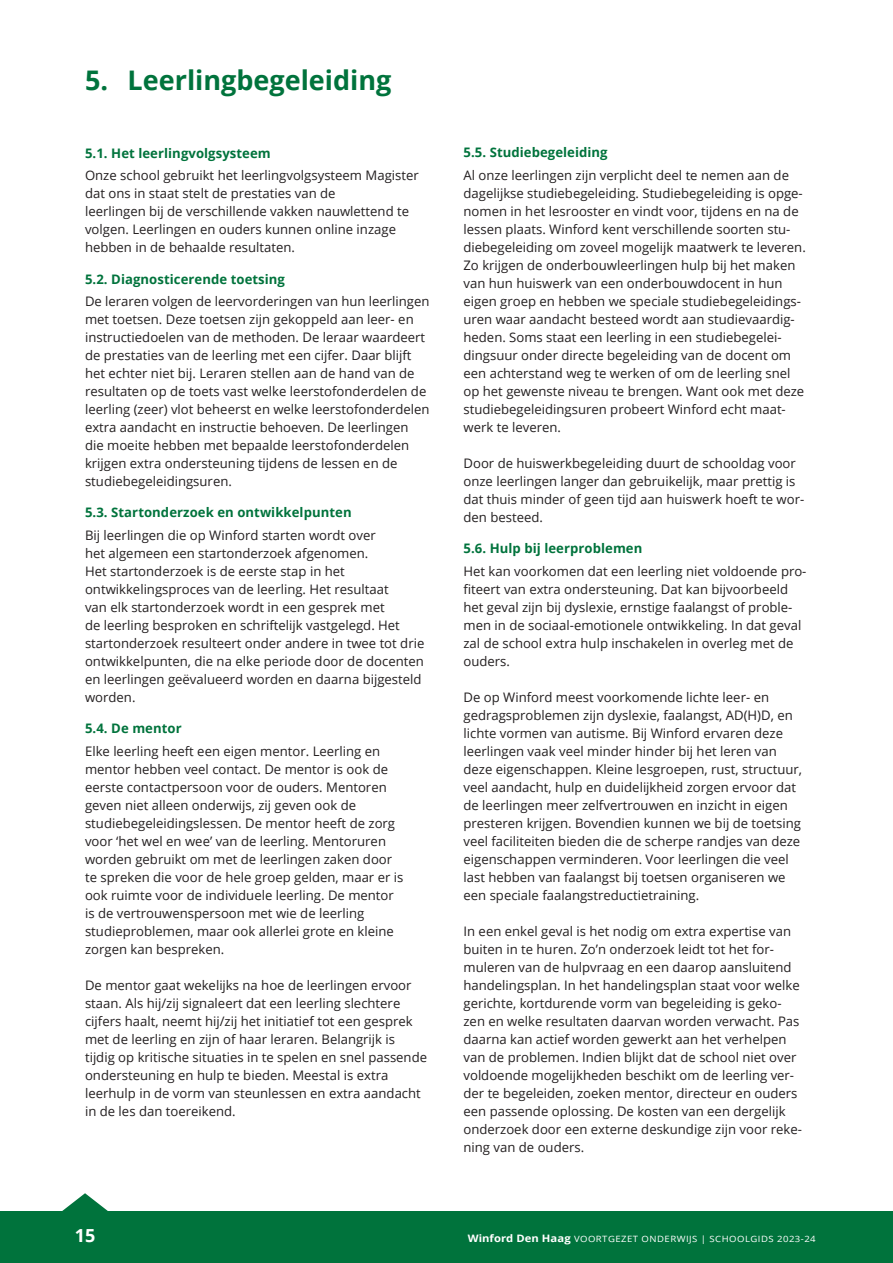
<style>
.page{position:relative;width:893px;height:1263px;background:#fff}
.page>*{position:absolute;margin:0;border:0;box-sizing:border-box;transform-origin:0 0}
.t1{font:700 27px "Open Sans";color:#00733c}
.t2{font:700 18px "Open Sans";color:#fff}
.t3{font:13.2px/18px "Open Sans";color:#231f20}
.t4{font:700 13.2px "Open Sans";letter-spacing:.005em;color:#00733c}
.t5{font:8.7px "Open Sans";letter-spacing:.05em;color:#fff;scale:1.1 1}
.s1{font-weight:700;font-size:10.2px}
</style>
<div class="page">
<div style="left:0;top:1212px;width:893px;height:51px;background:#00733c"></div>
<svg style="left:61px;top:1193px;width:48px;height:19px"></svg>
<h1 class="t1" style="left:85px;top:61px;width:308px">5. Leerlingbegeleiding</h1>
<p class="t4" style="left:85px;top:143px;width:187px">5.1. Het leerlingvolgsysteem</p>
<p class="t3" style="left:85px;top:166px;width:335px">Onze school gebruikt het leerlingvolgsysteem Magister dat ons in staat stelt de prestaties van de<br>leerlingen bij de verschillende vakken nauwlettend te volgen. Leerlingen en ouders kunnen online inzage hebben in de behaalde resultaten.</p>
<p class="t4" style="left:85px;top:269px;width:201px">5.2. Diagnosticerende toetsing</p>
<p class="t3" style="left:85px;top:292px;width:346px">De leraren volgen de leervorderingen van hun leerlingen met toetsen. Deze toetsen zijn gekoppeld aan leer- en instructiedoelen van de methoden. De leraar waardeert de prestaties van de leerling met een cijfer. Daar blijft het echter niet bij. Leraren stellen aan de hand van de resultaten op de toets vast welke leerstofonderdelen de leerling (zeer) vlot beheerst en welke leerstofonderdelen extra aandacht en instructie behoeven. De leerlingen die moeite hebben met bepaalde leerstofonderdelen krijgen extra ondersteuning tijdens de lessen en de studiebegeleidingsuren.</p>
<p class="t4" style="left:85px;top:503px;width:268px">5.3. Startonderzoek en ontwikkelpunten</p>
<p class="t3" style="left:85px;top:526px;width:341px">Bij leerlingen die op Winford starten wordt over<br>het algemeen een startonderzoek afgenomen.<br>Het startonderzoek is de eerste stap in het ontwikkelingsproces van de leerling. Het resultaat<br>van elk startonderzoek wordt in een gesprek met<br>de leerling besproken en schriftelijk vastgelegd. Het startonderzoek resulteert onder andere in twee tot drie ontwikkelpunten, die na elke periode door de docenten en leerlingen geëvalueerd worden en daarna bijgesteld worden.</p>
<p class="t4" style="left:85px;top:719px;width:98px">5.4. De mentor</p>
<p class="t3" style="left:85px;top:742px;width:320px">Elke leerling heeft een eigen mentor. Leerling en mentor hebben veel contact. De mentor is ook de eerste contactpersoon voor de ouders. Mentoren geven niet alleen onderwijs, zij geven ook de studiebegeleidingslessen. De mentor heeft de zorg voor ‘het wel en wee’ van de leerling. Mentoruren worden gebruikt om met de leerlingen zaken door te spreken die voor de hele groep gelden, maar er is ook ruimte voor de individuele leerling. De mentor is de vertrouwenspersoon met wie de leerling studieproblemen, maar ook allerlei grote en kleine zorgen kan bespreken.</p>
<p class="t3" style="left:85px;top:976px;width:344px">De mentor gaat wekelijks na hoe de leerlingen ervoor staan. Als hij/zij signaleert dat een leerling slechtere cijfers haalt, neemt hij/zij het initiatief tot een gesprek met de leerling en zijn of haar leraren. Belangrijk is tijdig op kritische situaties in te spelen en snel passende ondersteuning en hulp te bieden. Meestal is extra leerhulp in de vorm van steunlessen en extra aandacht in de les dan toereikend.</p>
<p class="t4" style="left:463px;top:143px;width:146px">5.5. Studiebegeleiding</p>
<p class="t3" style="left:463px;top:166px;width:344px">Al onze leerlingen zijn verplicht deel te nemen aan de dagelijkse studiebegeleiding. Studiebegeleiding is opge&shy;nomen in het lesrooster en vindt voor, tijdens en na de lessen plaats. Winford kent verschillende soorten stu&shy;diebegeleiding om zoveel mogelijk maatwerk te leveren.<br>Zo krijgen de onderbouwleerlingen hulp bij het maken van hun huiswerk van een onderbouwdocent in hun eigen groep en hebben we speciale studiebegeleidings&shy;uren waar aandacht besteed wordt aan studievaardig&shy;heden. Soms staat een leerling in een studiebegelei&shy;dingsuur onder directe begeleiding van de docent om een achterstand weg te werken of om de leerling snel op het gewenste niveau te brengen. Want ook met deze studiebegeleidingsuren probeert Winford echt maat&shy;werk te leveren.</p>
<p class="t3" style="left:463px;top:454px;width:342px">Door de huiswerkbegeleiding duurt de schooldag voor onze leerlingen langer dan gebruikelijk, maar prettig is dat thuis minder of geen tijd aan huiswerk hoeft te wor&shy;den besteed.</p>
<p class="t4" style="left:463px;top:539px;width:180px">5.6. Hulp bij leerproblemen</p>
<p class="t3" style="left:463px;top:562px;width:345px">Het kan voorkomen dat een leerling niet voldoende pro&shy;fiteert van extra ondersteuning. Dat kan bijvoorbeeld het geval zijn bij dyslexie, ernstige faalangst of proble&shy;men in de sociaal-emotionele ontwikkeling. In dat geval zal de school extra hulp inschakelen in overleg met de ouders.</p>
<p class="t3" style="left:463px;top:687px;width:340px">De op Winford meest voorkomende lichte leer- en gedragsproblemen zijn dyslexie, faalangst, AD(H)D, en lichte vormen van autisme. Bij Winford ervaren deze leerlingen vaak veel minder hinder bij het leren van deze eigenschappen. Kleine lesgroepen, rust, structuur, veel aandacht, hulp en duidelijkheid zorgen ervoor dat de leerlingen meer zelfvertrouwen en inzicht in eigen presteren krijgen. Bovendien kunnen we bij de toetsing veel faciliteiten bieden die de scherpe randjes van deze eigenschappen verminderen. Voor leerlingen die veel last hebben van faalangst bij toetsen organiseren we een speciale faalangstreductietraining.</p>
<p class="t3" style="left:463px;top:921px;width:340px">In een enkel geval is het nodig om extra expertise van buiten in te huren. Zo’n onderzoek leidt tot het for&shy;muleren van de hulpvraag en een daarop aansluitend handelingsplan. In het handelingsplan staat voor welke gerichte, kortdurende vorm van begeleiding is geko&shy;zen en welke resultaten daarvan worden verwacht. Pas daarna kan actief worden gewerkt aan het verhelpen van de problemen. Indien blijkt dat de school niet over voldoende mogelijkheden beschikt om de leerling ver&shy;der te begeleiden, zoeken mentor, directeur en ouders een passende oplossing. De kosten van een dergelijk onderzoek door een externe deskundige zijn voor reke&shy;ning van de ouders.</p>
<h2 class="t2" style="left:75px;top:1222px;width:22px">15</h2>
<p class="t5" style="left:468px;top:1232px;width:318px"><span class="s1">Winford Den Haag</span> VOORTGEZET ONDERWIJS | SCHOOLGIDS 2023-24</p>
</div>
